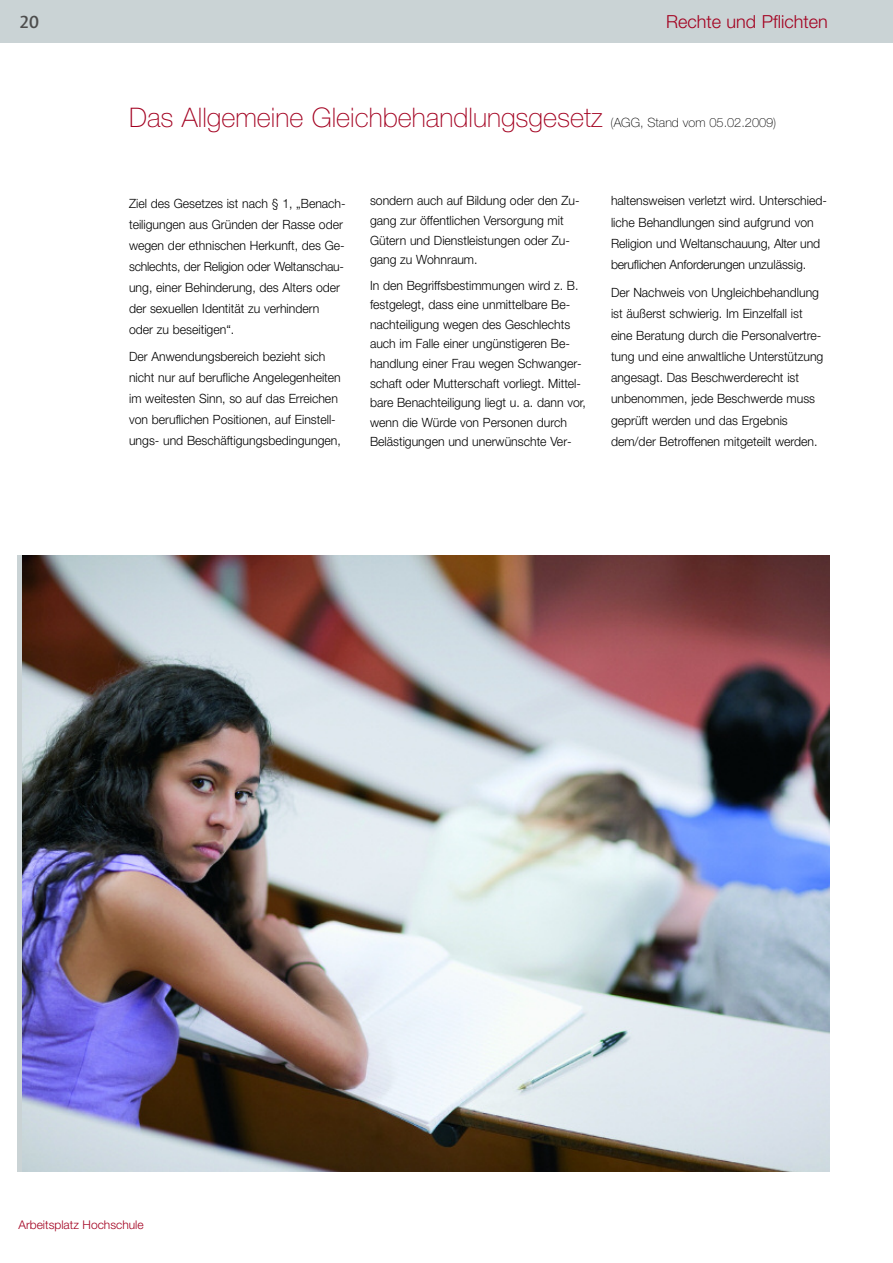
<style>
.page{position:relative;width:893px;height:1263px;background:#fff}
.page>*{position:absolute;margin:0;border:0;box-sizing:border-box;transform-origin:0 0}
.t1{font:100 27px "Helvetica Neue";color:#a30120}
.t2{font:300 18px "Helvetica Neue";color:#a30120}
.t3{font:500 18px "Quay Sans";color:#4d4d4d}
.t4{font:300 12.75px/19.5px "Helvetica Neue";color:#000;scale:.96 1}
.t5{font:300 12px "Helvetica Neue";color:#a30120}
.s1{font-size:12.75px;color:#000}
</style>
<div class="page">
<div style="left:0;top:0;width:893px;height:43px;background:#cad3d5"></div>
<img style="left:23px;top:555px;width:806px;height:617px">
<h2 class="t3" style="left:19px;top:11px;width:21px">20</h2>
<h2 class="t2" style="left:666px;top:15px;width:163px">Rechte und Pflichten</h2>
<h1 class="t1" style="left:129px;top:108px;width:649px">Das Allgemeine Gleichbehandlungsgesetz <span class="s1">(AGG, Stand vom 05.02.2009)</span></h1>
<p class="t4" style="left:129px;top:194px;width:227px;line-height:21px">Ziel des Gesetzes ist nach § 1, „Benach&shy;teiligungen aus Gründen der Rasse oder wegen der ethnischen Herkunft, des Ge&shy;schlechts, der Religion oder Weltanschau&shy;ung, einer Behinderung, des Alters oder der sexuellen Identität zu verhindern oder zu beseitigen“.</p>
<p class="t4" style="left:129px;top:347px;width:222px;line-height:21px">Der Anwendungsbereich bezieht sich nicht nur auf berufliche Angelegenheiten im weitesten Sinn, so auf das Erreichen von beruflichen Positionen, auf Einstell&shy;ungs- und Beschäftigungsbedingungen,</p>
<p class="t4" style="left:370px;top:192px;width:220px">sondern auch auf Bildung oder den Zu&shy;gang zur öffentlichen Versorgung mit<br>Gütern und Dienstleistungen oder Zu&shy;gang zu Wohnraum.</p>
<p class="t4" style="left:370px;top:277px;width:226px">In den Begriffsbestimmungen wird z. B. festgelegt, dass eine unmittelbare Be&shy;nachteiligung wegen des Geschlechts auch im Falle einer ungünstigeren Be&shy;handlung einer Frau wegen Schwanger&shy;schaft oder Mutterschaft vorliegt. Mittel&shy;bare Benachteiligung liegt u. a. dann vor, wenn die Würde von Personen durch Belästigungen und unerwünschte Ver-</p>
<p class="t4" style="left:611px;top:191px;width:226px;line-height:21.3px">haltensweisen verletzt wird. Unterschied&shy;liche Behandlungen sind aufgrund von Religion und Weltanschauung, Alter und beruflichen Anforderungen unzulässig.</p>
<p class="t4" style="left:611px;top:283px;width:223px;line-height:21.3px">Der Nachweis von Ungleichbehandlung ist äußerst schwierig. Im Einzelfall ist eine Beratung durch die Personalvertre&shy;tung und eine anwaltliche Unterstützung angesagt. Das Beschwerderecht ist unbenommen, jede Beschwerde muss geprüft werden und das Ergebnis dem/der Betroffenen mitgeteilt werden.</p>
<p class="t5" style="left:19px;top:1220px;width:127px">Arbeitsplatz Hochschule</p>
</div>
